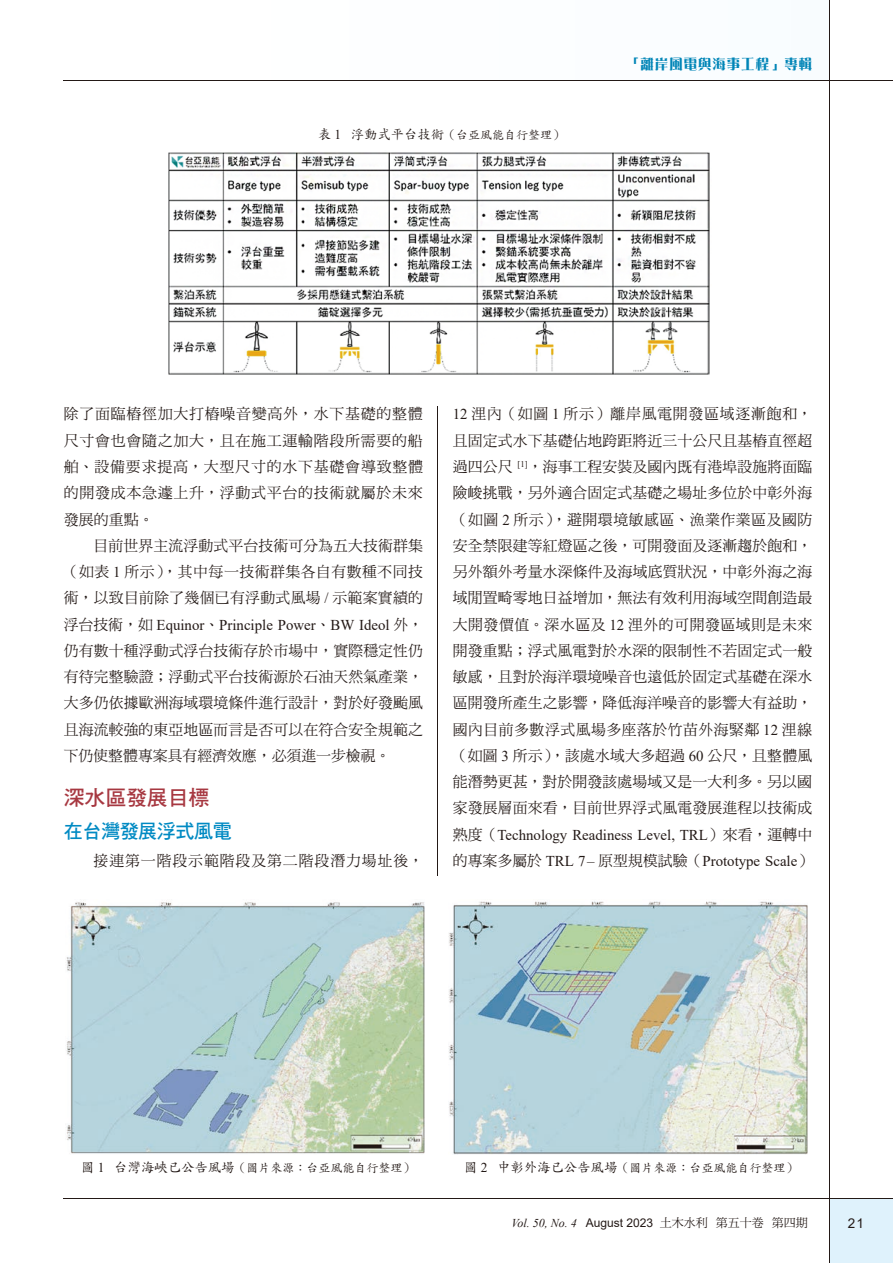
<style>
.page{position:relative;width:893px;height:1263px;background:#fff}
.page>*{position:absolute;margin:0;border:0;box-sizing:border-box;transform-origin:0 0}
.t1{font:21px "DF Hei Std W7";letter-spacing:-.01em;color:#a73841}
.t2{font:19.5px "DF Hei Std W7";letter-spacing:-.025em;color:#008ac3}
.t3{font:15px/26.2px "DF Ming Std W5";letter-spacing:.02em;color:#231916;text-align:justify}
.t4{font:15px/26.2px "Times New Roman";color:#231916}
.t5{font:15px "DF Ming Std W5";letter-spacing:.065em;color:#231916}
.t6{font:14.1px "DF Yea Song Std W9";letter-spacing:.08em;color:#0085b7;scale:.95 1}
.t7{font:13.5px "Arial";color:#231916}
.t8{font:12px "DF Kai Shu Std W5";color:#231916}
.t9{font:italic 12px "Times New Roman";color:#231916}
.s1{font-size:13.5px}
.s2{font-family:"Times New Roman";font-size:13.5px}
.s3{font-family:"Times New Roman"}
.s4{font-family:"DF Ming Std W5"}
.s5{font-family:"Arial";font-style:normal}
.s6{font-family:"DF Ming Std W5";font-style:normal}
</style>
<div class="page">
<div style="left:829px;top:1199px;width:64px;height:64px;background:#dff2fc"></div>
<img style="left:448px;top:901px;width:359px;height:253px">
<img style="left:66px;top:900px;width:359px;height:254px">
<img style="left:168px;top:152px;width:542px;height:223px">
<hr style="left:64px;top:81px;width:829px;height:1px;background:#231916">
<hr style="left:829px;top:0;width:1px;height:1263px;background:#231916">
<hr style="left:64px;top:1199px;width:829px;height:1px;background:#231916">
<hr style="left:438px;top:407px;width:1px;height:469px;background:#231916">
<p class="t8" style="left:318px;top:128px;width:248px"><span class="s1">表</span> <span class="s2">1</span> <span class="s1">浮動式平台技術</span>（台亞風能自行整理）</p>
<p class="t6" style="left:627px;top:56px;width:196px">「離岸風電與海事工程」專輯</p>
<p class="t3" style="left:64px;top:401px;width:361px">除了面臨樁徑加大打樁噪音變高外，水下基礎的整體尺寸會也會隨之加大，且在施工運輸階段所需要的船舶、設備要求提高，大型尺寸的水下基礎會導致整體的開發成本急遽上升，浮動式平台的技術就屬於未來發展的重點。</p>
<p class="t3" style="left:64px;top:532px;width:361px;text-indent:30px">目前世界主流浮動式平台技術可分為五大技術群集（如表 <span class="s3">1</span> 所示），其中每一技術群集各自有數種不同技術，以致目前除了幾個已有浮動式風場 <span class="s3">/</span> 示範案實績的</p>
<p class="t4" style="left:64px;top:611px;width:361px"><span class="s4">浮台技術，如</span> Equinor<span class="s4">、</span>Principle Power<span class="s4">、</span>BW Ideol <span class="s4">外，</span></p>
<p class="t3" style="left:64px;top:637px;width:361px">仍有數十種浮動式浮台技術存於市場中，實際穩定性仍有待完整驗證；浮動式平台技術源於石油天然氣產業，大多仍依據歐洲海域環境條件進行設計，對於好發颱風且海流較強的東亞地區而言是否可以在符合安全規範之下仍使整體專案具有經濟效應，必須進一步檢視。</p>
<h1 class="t1" style="left:64px;top:786px;width:147px">深水區發展目標</h1>
<h2 class="t2" style="left:64px;top:820px;width:170px">在台灣發展浮式風電</h2>
<p class="t5" style="left:94px;top:853px;width:331px">接連第一階段示範階段及第二階段潛力場址後，</p>
<p class="t3" style="left:453px;top:401px;width:361px"><span class="s3">12</span> 浬內（如圖 <span class="s3">1</span> 所示）離岸風電開發區域逐漸飽和，且固定式水下基礎佔地跨距將近三十公尺且基樁直徑超過四公尺 <sup>[1]</sup>，海事工程安裝及國內既有港埠設施將面臨險峻挑戰，另外適合固定式基礎之場址多位於中彰外海（如圖 <span class="s3">2</span> 所示），避開環境敏感區、漁業作業區及國防安全禁限建等紅燈區之後，可開發面及逐漸趨於飽和，另外額外考量水深條件及海域底質狀況，中彰外海之海域閒置畸零地日益增加，無法有效利用海域空間創造最大開發價值。深水區及 <span class="s3">12</span> 浬外的可開發區域則是未來開發重點；浮式風電對於水深的限制性不若固定式一般敏感，且對於海洋環境噪音也遠低於固定式基礎在深水區開發所產生之影響，降低海洋噪音的影響大有益助，國內目前多數浮式風場多座落於竹苗外海緊鄰 <span class="s3">12</span> 浬線（如圖 <span class="s3">3</span> 所示），該處水域大多超過 <span class="s3">60</span> 公尺，且整體風能潛勢更甚，對於開發該處場域又是一大利多。另以國家發展層面來看，目前世界浮式風電發展進程以技術成</p>
<p class="t4" style="left:453px;top:821px;width:361px"><span class="s4">熟度（</span>Technology Readiness Level, TRL<span class="s4">）來看，運轉中的專案多屬於</span> TRL 7– <span class="s4">原型規模試驗（</span>Prototype Scale<span class="s4">）</span></p>
<p class="t8" style="left:81px;top:1161px;width:335px"><span class="s1">圖</span> <span class="s2">1</span> <span class="s1">台灣海峽已公告風場</span>（圖片來源：台亞風能自行整理）</p>
<p class="t8" style="left:464px;top:1161px;width:335px"><span class="s1">圖</span> <span class="s2">2</span> <span class="s1">中彰外海已公告風場</span>（圖片來源：台亞風能自行整理）</p>
<p class="t9" style="left:511px;top:1215px;width:298px">Vol. 50, No. 4 <span class="s5">August 2023</span> <span class="s6">土木水利 第五十卷 第四期</span></p>
<p class="t7" style="left:848px;top:1213px;width:18px">21</p>
</div>
